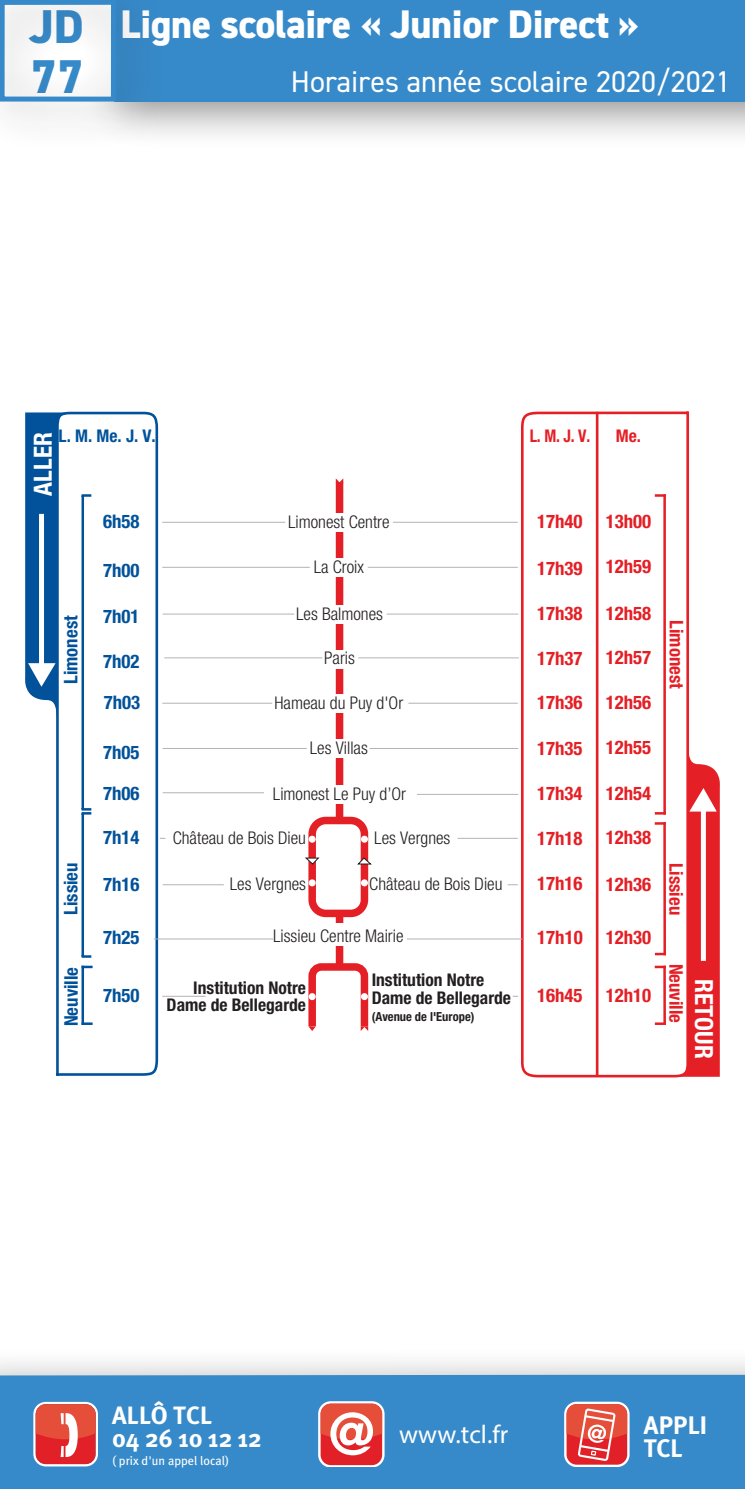
<style>
.page{position:relative;width:745px;height:1489px;background:#fff}
.page>*{position:absolute;margin:0;border:0;box-sizing:border-box;transform-origin:0 0}
.num_ligne{font:800 47.5px "DIN2014";color:#378ac9}
.titre_ligne_gauche_r{font:800 40px "DIN2014";letter-spacing:-.01em;color:#fff}
.dates_ligne_reduit{font:30px "DIN2014";color:#fff}
.t1{font:700 25.75px "Meta Plus";color:#fff}
.t2{font:700 25.25px/23.8px "Meta Plus";letter-spacing:-.005em;color:#fff}
.t3{font:700 25px/23.2px "Meta Plus";color:#fff}
.t4{font:700 condensed 25px "Helvetica Neue LT Com";color:#fff}
.t5{font:700 condensed 18.75px "Helvetica Neue LT Com";color:#e41f25}
.t6{font:700 condensed 18.75px/41px "Helvetica Neue LT Com";color:#01529a}
.t7{font:300 condensed 17.5px "Helvetica Neue LT Com";color:#231f20}
.t8{font:700 condensed 17.5px/17.5px "Helvetica Neue LT Com";color:#231f20;text-align:right}
.t9{font:700 condensed 17.5px "Helvetica Neue LT Com";color:#01529a}
.t10{font:700 condensed 17.5px "Helvetica Neue LT Com";color:#e41f25;scale:.92 1}
.t11{font:700 condensed 17.5px "Helvetica Neue LT Com";color:#e41f25}
.t12{font:12.5px "Meta Plus";color:#fff}
.t13{font:700 condensed 12.5px "Helvetica Neue LT Com";color:#231f20}
</style>
<div class="page">
<div style="left:85px;top:0;width:659px;height:150px;background:#231f20;opacity:.5"></div>
<div style="left:113px;top:0;width:631px;height:102px;background:#378ac9"></div>
<div style="left:0;top:1346px;width:744px;height:142px;background:#231f20;opacity:.5"></div>
<div style="left:0;top:1374px;width:744px;height:114px;background:#378ac9"></div>
<svg style="left:33px;top:1401px;width:65px;height:65px"></svg>
<svg style="left:318px;top:1401px;width:66px;height:65px"></svg>
<div style="left:320px;top:1403px;width:62px;height:61px;background:#e12127;border-radius:10px"></div>
<svg style="left:320px;top:1403px;width:62px;height:52px"></svg>
<svg style="left:563px;top:1401px;width:66px;height:65px"></svg>
<div style="left:566px;top:1403px;width:60px;height:61px;background:#e12127;border-radius:10px"></div>
<svg style="left:566px;top:1403px;width:60px;height:57px"></svg>
<div style="left:308px;top:816px;width:60px;height:101px;border:8px solid #e41f25;border-radius:14px"></div>
<svg style="left:56px;top:411px;width:103px;height:665px"></svg>
<svg style="left:519px;top:411px;width:170px;height:666px"></svg>
<div style="left:335px;top:482px;width:8px;height:338px;background:#e41f25"></div>
<div style="left:335px;top:913px;width:8px;height:54px;background:#e41f25"></div>
<hr style="left:164px;top:657px;width:158px;height:1px;background:#b2b3b7">
<hr style="left:358px;top:657px;width:160px;height:1px;background:#b2b3b7">
<hr style="left:163px;top:613px;width:131px;height:1px;background:#b2b3b7">
<hr style="left:386px;top:613px;width:132px;height:1px;background:#b2b3b7">
<hr style="left:163px;top:792px;width:141px;height:1px;background:#b2b3b7">
<hr style="left:375px;top:794px;width:143px;height:1px;background:#b2b3b7">
<hr style="left:163px;top:748px;width:143px;height:1px;background:#b2b3b7">
<hr style="left:163px;top:884px;width:61px;height:1px;background:#b2b3b7">
<hr style="left:369px;top:748px;width:149px;height:1px;background:#b2b3b7">
<hr style="left:162px;top:522px;width:123px;height:1px;background:#b2b3b7">
<hr style="left:392px;top:522px;width:125px;height:1px;background:#b2b3b7">
<hr style="left:162px;top:702px;width:110px;height:1px;background:#b2b3b7">
<hr style="left:408px;top:702px;width:109px;height:1px;background:#b2b3b7">
<hr style="left:457px;top:837px;width:60px;height:1px;background:#b2b3b7">
<hr style="left:162px;top:567px;width:147px;height:1px;background:#b2b3b7">
<hr style="left:367px;top:567px;width:150px;height:1px;background:#b2b3b7">
<hr style="left:81px;top:495px;width:3px;height:314px;background:#01529a">
<svg style="left:25px;top:412px;width:66px;height:312px"></svg>
<hr style="left:81px;top:813px;width:3px;height:143px;background:#01529a">
<svg style="left:82px;top:955px;width:9px;height:2px"></svg>
<svg style="left:82px;top:808px;width:9px;height:6px"></svg>
<hr style="left:663px;top:495px;width:2px;height:318px;background:#e41f25">
<svg style="left:655px;top:494px;width:9px;height:2px"></svg>
<svg style="left:335px;top:478px;width:8px;height:5px"></svg>
<hr style="left:595px;top:413px;width:3px;height:661px;background:#e41f25">
<svg style="left:357px;top:857px;width:14px;height:7px"></svg>
<svg style="left:305px;top:857px;width:14px;height:7px"></svg>
<div style="left:308px;top:835px;width:7px;height:7px;background:#fff;border-radius:50%"></div>
<div style="left:308px;top:879px;width:7px;height:7px;background:#fff;border-radius:50%"></div>
<div style="left:361px;top:835px;width:7px;height:7px;background:#fff;border-radius:50%"></div>
<div style="left:361px;top:879px;width:7px;height:7px;background:#fff;border-radius:50%"></div>
<div style="left:332px;top:513px;width:16px;height:18px;background:#fff"></div>
<div style="left:332px;top:558px;width:16px;height:18px;background:#fff"></div>
<div style="left:332px;top:605px;width:16px;height:18px;background:#fff"></div>
<div style="left:332px;top:649px;width:16px;height:19px;background:#fff"></div>
<div style="left:332px;top:694px;width:16px;height:18px;background:#fff"></div>
<div style="left:332px;top:739px;width:16px;height:19px;background:#fff"></div>
<div style="left:264px;top:785px;width:152px;height:18px;background:#fff"></div>
<hr style="left:162px;top:995px;width:43px;height:1px;background:#b2b3b7">
<hr style="left:81px;top:966px;width:3px;height:57px;background:#01529a">
<svg style="left:83px;top:1022px;width:8px;height:2px"></svg>
<svg style="left:83px;top:965px;width:8px;height:3px"></svg>
<svg style="left:655px;top:740px;width:64px;height:336px"></svg>
<svg style="left:308px;top:959px;width:61px;height:72px"></svg>
<hr style="left:154px;top:938px;width:368px;height:1px;background:#b2b3b7">
<div style="left:273px;top:923px;width:133px;height:22px;background:#fff"></div>
<div style="left:0;top:0;width:165px;height:150px;background:#231f20;opacity:.5"></div>
<div style="left:0;top:0;width:116px;height:102px;border:5px solid #378ac9"></div>
<p class="num_ligne" style="left:29px;top:-5px;width:56px">JD</p>
<p class="titre_ligne_gauche_r" style="left:120px;top:-2px;width:520px">Ligne scolaire « Junior Direct »</p>
<p class="num_ligne" style="left:30px;top:45px;width:55px">77</p>
<p class="dates_ligne_reduit" style="left:291px;top:63px;width:441px">Horaires année scolaire 2020/2021</p>
<p class="t9" style="left:59px;top:425px;width:99px">L. M. Me. J. V.</p>
<p class="t10" style="left:529px;top:425px;width:67px">L. M. J. V.</p>
<p class="t11" style="left:615px;top:425px;width:27px">Me.</p>
<p class="t4" style="left:28px;top:495px;width:64px;rotate:-90deg">ALLER</p>
<p class="t6" style="left:50px;top:684px;width:70px;rotate:-90deg">Limonest</p>
<p class="t6" style="left:50px;top:914px;width:54px;rotate:-90deg">Lissieu</p>
<p class="t6" style="left:103px;top:501px;width:38px">6h58</p>
<p class="t6" style="left:103px;top:550px;width:38px">7h00</p>
<p class="t6" style="left:103px;top:595px;width:38px">7h01</p>
<p class="t6" style="left:103px;top:641px;width:39px">7h02<br>7h03</p>
<p class="t6" style="left:103px;top:731px;width:38px">7h05</p>
<p class="t6" style="left:103px;top:773px;width:38px">7h06</p>
<p class="t6" style="left:103px;top:817px;width:38px">7h14</p>
<p class="t6" style="left:103px;top:863px;width:38px">7h16</p>
<p class="t7" style="left:288px;top:511px;width:103px">Limonest Centre</p>
<p class="t7" style="left:313px;top:556px;width:52px">La Croix</p>
<p class="t7" style="left:296px;top:603px;width:88px">Les Balmones</p>
<p class="t7" style="left:324px;top:647px;width:32px">Paris</p>
<p class="t7" style="left:274px;top:692px;width:130px">Hameau du Puy d'Or</p>
<p class="t7" style="left:309px;top:738px;width:59px">Les Villas</p>
<p class="t7" style="left:273px;top:783px;width:135px">Limonest Le Puy d’Or</p>
<p class="t7" style="left:173px;top:827px;width:135px">Château de Bois Dieu</p>
<p class="t7" style="left:230px;top:874px;width:78px">Les Vergnes</p>
<p class="t7" style="left:374px;top:827px;width:78px">Les Vergnes</p>
<p class="t7" style="left:369px;top:874px;width:135px">Château de Bois Dieu</p>
<p class="t5" style="left:537px;top:510px;width:47px">17h40</p>
<p class="t5" style="left:537px;top:557px;width:47px">17h39</p>
<p class="t5" style="left:537px;top:602px;width:47px">17h38</p>
<p class="t5" style="left:537px;top:647px;width:47px">17h37</p>
<p class="t5" style="left:605px;top:510px;width:47px">13h00</p>
<p class="t5" style="left:605px;top:555px;width:47px">12h59</p>
<p class="t5" style="left:605px;top:602px;width:47px">12h58</p>
<p class="t5" style="left:605px;top:646px;width:47px">12h57</p>
<p class="t5" style="left:537px;top:691px;width:47px">17h36</p>
<p class="t5" style="left:537px;top:737px;width:47px">17h35</p>
<p class="t5" style="left:537px;top:782px;width:47px">17h34</p>
<p class="t5" style="left:537px;top:826px;width:47px">17h18</p>
<p class="t5" style="left:605px;top:691px;width:47px">12h56</p>
<p class="t5" style="left:605px;top:736px;width:47px">12h55</p>
<p class="t5" style="left:605px;top:782px;width:47px">12h54</p>
<p class="t5" style="left:605px;top:826px;width:47px">12h38</p>
<p class="t5" style="left:537px;top:872px;width:115px">17h16 12h36</p>
<p class="t6" style="left:103px;top:916px;width:38px">7h25</p>
<p class="t7" style="left:273px;top:925px;width:132px">Lissieu Centre Mairie</p>
<p class="t5" style="left:537px;top:925px;width:115px">17h10 12h30</p>
<p class="t5" style="left:687px;top:620px;width:70px;rotate:90deg">Limonest</p>
<p class="t5" style="left:687px;top:862px;width:54px;rotate:90deg">Lissieu</p>
<p class="t6" style="left:51px;top:1026px;width:61px;rotate:-90deg">Neuville</p>
<p class="t5" style="left:687px;top:963px;width:61px;rotate:90deg">Neuville</p>
<p class="t8" style="left:166px;top:978px;width:141px">Institution Notre<br>Dame de Bellegarde</p>
<p class="t8" style="left:371px;top:971px;width:141px;text-align:left">Institution Notre<br>Dame de Bellegarde</p>
<p class="t13" style="left:371px;top:1009px;width:104px">(Avenue de l'Europe)</p>
<p class="t6" style="left:103px;top:975px;width:38px">7h50</p>
<p class="t5" style="left:537px;top:983px;width:115px">16h45 12h10</p>
<p class="t4" style="left:718px;top:979px;width:81px;rotate:90deg">RETOUR</p>
<p class="t3" style="left:112px;top:1403px;width:151px">ALLÔ TCL<br>04 26 10 12 12</p>
<p class="t12" style="left:112px;top:1453px;width:119px">( prix d'un appel local)</p>
<p class="t1" style="left:399px;top:1417px;width:111px">www.tcl.fr</p>
<p class="t2" style="left:643px;top:1412px;width:65px">APPLI<br>TCL</p>
</div>
